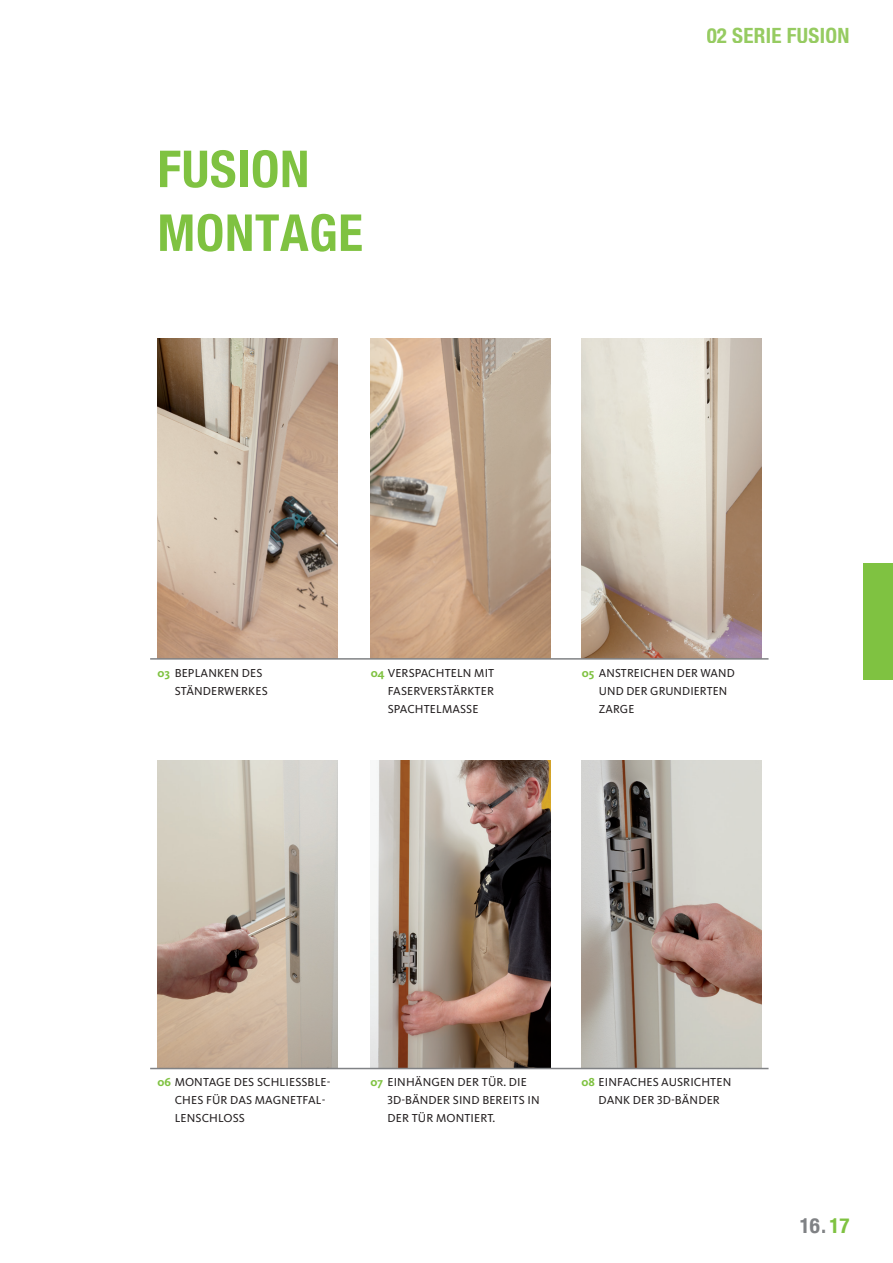
<style>
.page{position:relative;width:893px;height:1263px;background:#fff}
.page>*{position:absolute;margin:0;border:0;box-sizing:border-box;transform-origin:0 0}
.t1{font:700 condensed 51px/63.8px "Helvetica Neue";letter-spacing:.015em;color:#7fc241}
.t2{font:700 condensed 21px "Helvetica Neue";letter-spacing:.015em;color:#96cb61}
.t3{font:700 condensed 21px "Helvetica Neue";color:#808285}
.t4{font:12px/18px "Kievit OT";letter-spacing:.01em;color:#231f20}
.s1{font-weight:700;color:#7fc241}
.s2{color:#7fc241}
</style>
<div class="page">
<div style="left:863px;top:563px;width:30px;height:117px;background:#7fc241"></div>
<img style="left:370px;top:760px;width:180px;height:308px">
<img style="left:157px;top:760px;width:180px;height:308px">
<img style="left:582px;top:760px;width:179px;height:308px">
<img style="left:371px;top:338px;width:179px;height:320px">
<img style="left:582px;top:338px;width:180px;height:320px">
<img style="left:158px;top:338px;width:179px;height:320px">
<hr style="left:150px;top:658px;width:618px;height:2px;background:#808285">
<hr style="left:150px;top:1068px;width:618px;height:1px;background:#808285">
<h1 class="t1" style="left:157px;top:136px;width:207px">FUSION<br>MONTAGE</h1>
<h2 class="t2" style="left:707px;top:22px;width:144px">02 SERIE FUSION</h2>
<p class="t4" style="left:175px;top:664px;width:94px;text-indent:-17px"><span class="s1">03</span> BEPLANKEN DES<br>STÄNDERWERKES</p>
<p class="t4" style="left:388px;top:664px;width:108px;text-align:justify;text-indent:-17px"><span class="s1">04</span> VERSPACHTELN MIT FASERVERSTÄRKTER SPACHTELMASSE</p>
<p class="t4" style="left:599px;top:664px;width:137px;text-indent:-17px"><span class="s1">05</span> ANSTREICHEN DER WAND<br>UND DER GRUNDIERTEN<br>ZARGE</p>
<p class="t4" style="left:175px;top:1073px;width:157px;text-indent:-17px"><span class="s1">06</span> MONTAGE DES SCHLIESSBLE-<br>CHES FÜR DAS MAGNETFAL-<br>LENSCHLOSS</p>
<p class="t4" style="left:387px;top:1073px;width:154px;text-indent:-17px"><span class="s1">07</span> EINHÄNGEN DER TÜR. DIE<br>3D-BÄNDER SIND BEREITS IN<br>DER TÜR MONTIERT.</p>
<p class="t4" style="left:582px;top:1073px;width:151px;text-align:center"><span class="s1">08</span> EINFACHES AUSRICHTEN<br>DANK DER 3D-BÄNDER</p>
<h2 class="t3" style="left:800px;top:1213px;width:51px">16. <span class="s2">17</span></h2>
</div>
